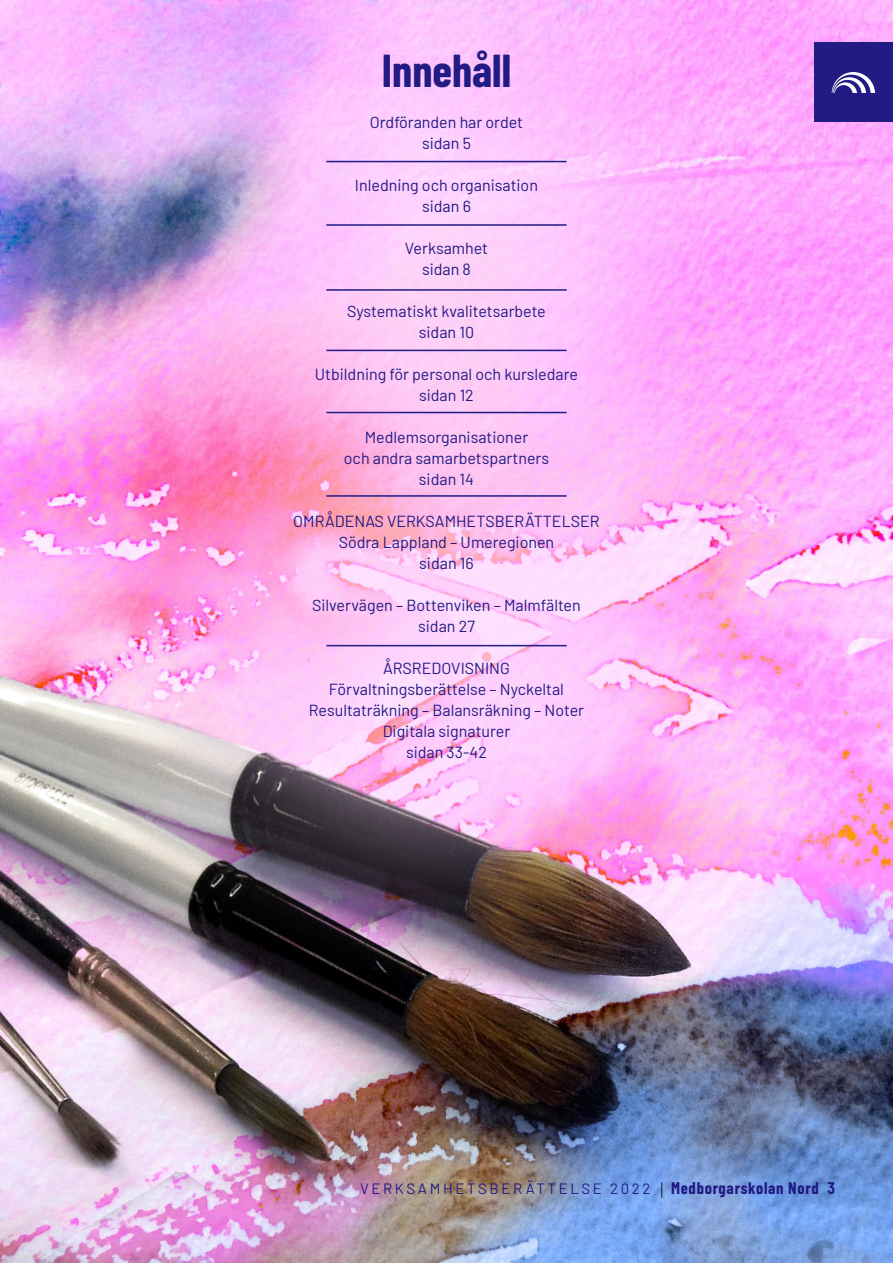
<style>
.page{position:relative;width:893px;height:1263px;background:#fff}
.page>*{position:absolute;margin:0;border:0;box-sizing:border-box;transform-origin:0 0}
.t1{font:700 45px "Barlow Condensed";color:#211b83}
.t2{font:16.05px/21px "Barlow";color:#211b83;text-align:center}
.t3{font:15px "Barlow";letter-spacing:.175em;color:#211b83}
.s1{font-family:"Barlow Condensed";font-weight:700;font-size:16.5px}
</style>
<div class="page">
<img style="left:0;top:0;width:893px;height:1263px">
<div style="left:814px;top:43px;width:79px;height:79px;background:#211b83"></div>
<svg style="left:832px;top:72px;width:43px;height:21px"></svg>
<svg style="left:661px;top:1182px;width:1px;height:16px"></svg>
<div style="left:66px;top:0;width:762px;height:993px;background:#ffdeff;opacity:.74"></div>
<hr style="left:326px;top:161px;width:241px;height:1px;background:#211b83">
<hr style="left:326px;top:224px;width:241px;height:2px;background:#211b83">
<hr style="left:326px;top:289px;width:241px;height:2px;background:#211b83">
<hr style="left:326px;top:350px;width:241px;height:1px;background:#211b83">
<hr style="left:326px;top:412px;width:241px;height:1px;background:#211b83">
<hr style="left:326px;top:495px;width:241px;height:2px;background:#211b83">
<hr style="left:326px;top:645px;width:241px;height:1px;background:#211b83">
<h1 class="t1" style="left:382px;top:43px;width:131px">Innehåll</h1>
<p class="t2" style="left:370px;top:110px;width:155px">Ordföranden har ordet sidan 5</p>
<p class="t2" style="left:355px;top:173px;width:185px">Inledning och organisation sidan 6</p>
<p class="t2" style="left:405px;top:236px;width:85px">Verksamhet sidan 8</p>
<p class="t2" style="left:347px;top:299px;width:200px">Systematiskt kvalitetsarbete sidan 10</p>
<p class="t2" style="left:315px;top:362px;width:265px">Utbildning för personal och kursledare sidan 12</p>
<p class="t2" style="left:344px;top:425px;width:207px">Medlemsorganisationer<br>och andra samarbetspartners sidan 14</p>
<p class="t2" style="left:293px;top:509px;width:308px">OMRÅDENAS VERKSAMHETSBERÄTTELSER<br>Södra Lappland – Umeregionen<br>sidan 16</p>
<p class="t2" style="left:312px;top:593px;width:270px">Silvervägen – Bottenviken – Malmfälten sidan 27</p>
<p class="t2" style="left:309px;top:656px;width:277px">ÅRSREDOVISNING<br>Förvaltningsberättelse – Nyckeltal<br>Resultaträkning – Balansräkning – Noter<br>Digitala signaturer<br>sidan 33-42</p>
<p class="t3" style="left:360px;top:1177px;width:476px">VERKSAMHETSBERÄTTELSE 2022 <span class="s1">Medborgarskolan Nord 3</span></p>
</div>
